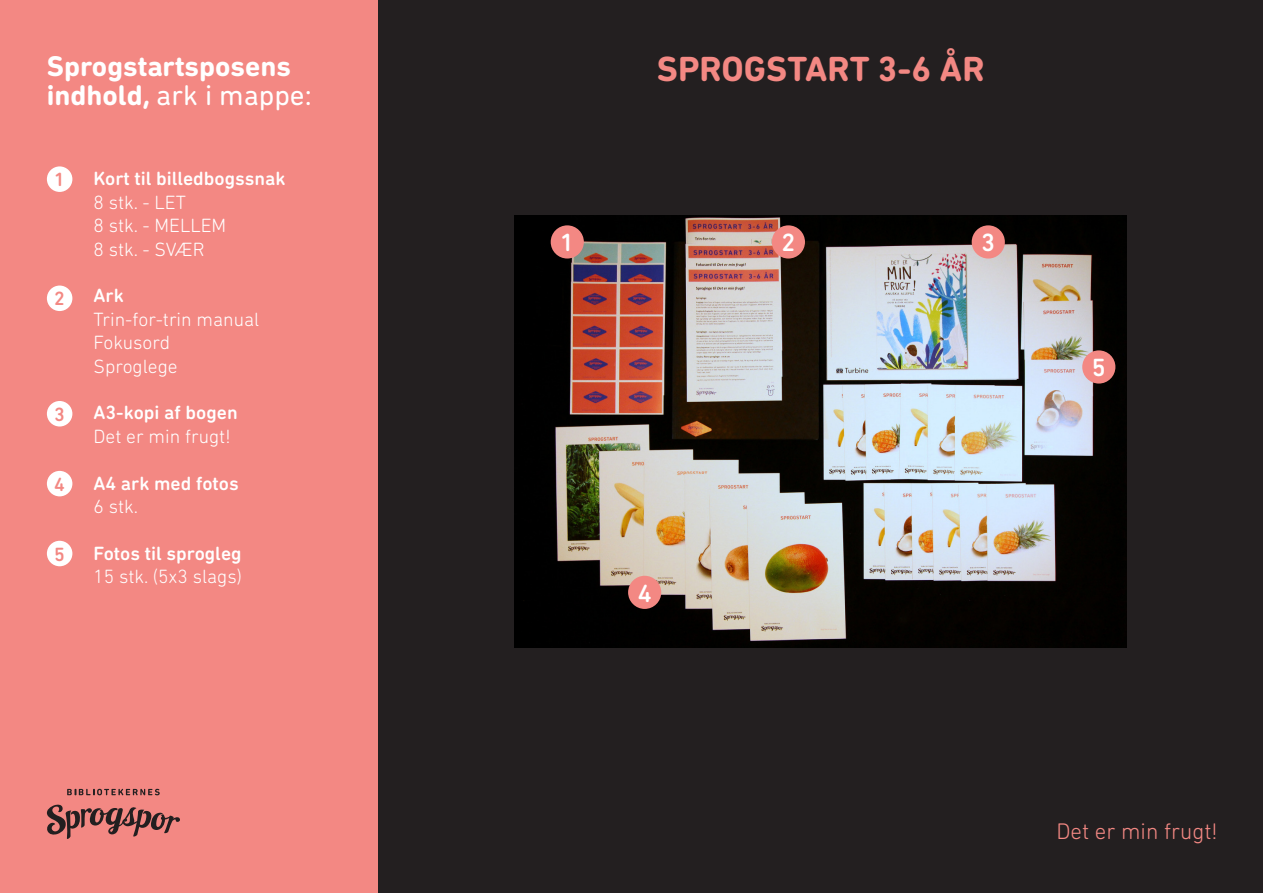
<style>
.page{position:relative;width:1263px;height:893px;background:#231f20}
.page>*{position:absolute;margin:0;border:0;box-sizing:border-box;transform-origin:0 0}
.t1{font:700 35.55px "DIN Next Rounded LT Pro";color:#f38883}
.t2{font:700 28.95px/29.4px "DIN Next Rounded LT Pro";color:#fff}
.t3{font:500 25.35px "DIN Next Rounded LT Pro";color:#fff}
.t4{font:300 22.95px "DIN Next Rounded LT Pro";color:#f38883}
.t5{font:300 19.5px "DIN Next Rounded LT Pro";color:#fff}
.t6{font:500 19.5px "DIN Next Rounded LT Pro";color:#fff}
.t7{font:500 19.5px "DIN Next Rounded LT Pro";color:#f38883}
.s1{font-weight:400}
</style>
<div class="page">
<div style="left:0;top:0;width:377px;height:893px;background:#f38883"></div>
<img style="left:515px;top:215px;width:612px;height:433px">
<svg style="left:46px;top:804px;width:134px;height:35px"></svg>
<svg style="left:67px;top:789px;width:93px;height:6px"></svg>
<div style="left:47px;top:166px;width:25px;height:26px;background:#fff;border-radius:50%"></div>
<div style="left:47px;top:401px;width:25px;height:25px;background:#fff;border-radius:50%"></div>
<div style="left:47px;top:471px;width:25px;height:25px;background:#fff;border-radius:50%"></div>
<div style="left:47px;top:541px;width:25px;height:25px;background:#fff;border-radius:50%"></div>
<div style="left:551px;top:225px;width:33px;height:34px;background:#f38883;border-radius:50%"></div>
<div style="left:772px;top:225px;width:33px;height:34px;background:#f38883;border-radius:50%"></div>
<div style="left:972px;top:225px;width:33px;height:34px;background:#f38883;border-radius:50%"></div>
<div style="left:1082px;top:350px;width:33px;height:34px;background:#f38883;border-radius:50%"></div>
<div style="left:628px;top:576px;width:33px;height:33px;background:#f38883;border-radius:50%"></div>
<div style="left:47px;top:286px;width:25px;height:25px;background:#fff;border-radius:50%"></div>
<p class="t2" style="left:47px;top:51px;width:266px">Sprogstartsposens indhold, <span class="s1">ark i mappe:</span></p>
<p class="t7" style="left:54px;top:169px;width:12px">1</p>
<p class="t7" style="left:54px;top:287px;width:12px">2</p>
<p class="t7" style="left:54px;top:403px;width:12px">3</p>
<p class="t7" style="left:54px;top:473px;width:12px">4</p>
<p class="t7" style="left:54px;top:543px;width:12px">5</p>
<p class="t6" style="left:94px;top:167px;width:194px">Kort til billedbogssnak</p>
<p class="t5" style="left:94px;top:191px;width:94px">8 stk. - LET</p>
<p class="t5" style="left:94px;top:214px;width:134px">8 stk. - MELLEM</p>
<p class="t5" style="left:94px;top:238px;width:113px">8 stk. - SVÆR</p>
<p class="t6" style="left:94px;top:284px;width:32px">Ark</p>
<p class="t5" style="left:94px;top:308px;width:167px">Trin-for-trin manual</p>
<p class="t5" style="left:94px;top:331px;width:78px">Fokusord</p>
<p class="t5" style="left:94px;top:355px;width:86px">Sproglege</p>
<p class="t6" style="left:94px;top:401px;width:146px">A3-kopi af bogen</p>
<p class="t5" style="left:94px;top:425px;width:138px">Det er min frugt!</p>
<p class="t6" style="left:94px;top:472px;width:147px">A4 ark med fotos</p>
<p class="t5" style="left:94px;top:495px;width:46px">6 stk.</p>
<p class="t6" style="left:94px;top:542px;width:150px">Fotos til sprogleg</p>
<p class="t5" style="left:94px;top:565px;width:150px">15 stk. (5x3 slags)</p>
<p class="t1" style="left:657px;top:48px;width:329px">SPROGSTART 3-6 ÅR</p>
<p class="t3" style="left:560px;top:228px;width:15px">1</p>
<p class="t3" style="left:781px;top:228px;width:15px">2</p>
<p class="t3" style="left:981px;top:228px;width:15px">3</p>
<p class="t3" style="left:638px;top:578px;width:15px">4</p>
<p class="t3" style="left:1092px;top:353px;width:15px">5</p>
<p class="t4" style="left:1056px;top:818px;width:163px">Det er min frugt!</p>
</div>
